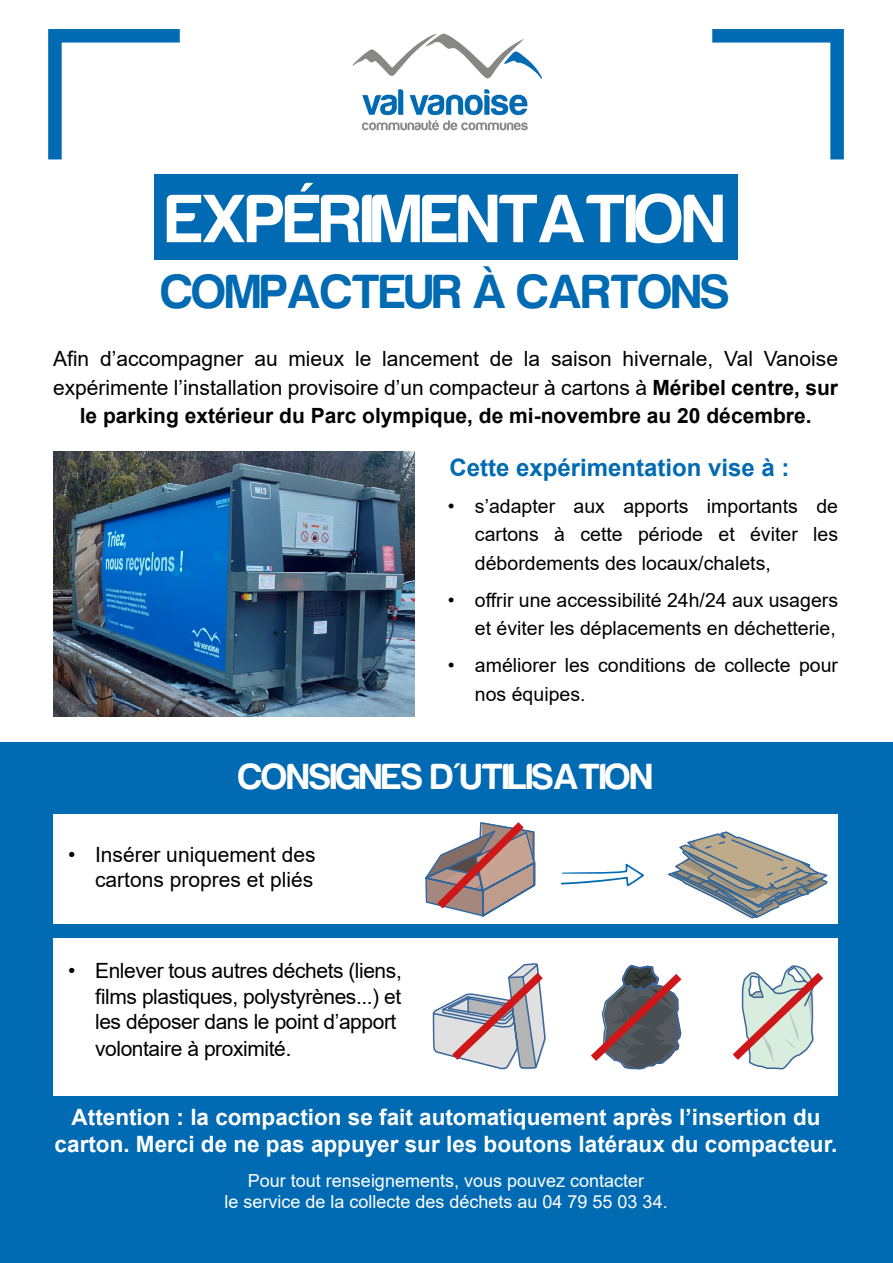
<style>
.page{position:relative;width:893px;height:1263px;background:#fff}
.page>*{position:absolute;margin:0;border:0;box-sizing:border-box;transform-origin:0 0}
.t1{font:70.5px "Harabara";color:#fff}
.t2{font:49.5px "Harabara";color:#006ab3}
.t3{font:37.5px "Harabara";color:#fff}
.t4{font:700 24px "Arial";color:#006ab3}
.t5{font:700 22.5px/27px "Arial";color:#fff;text-align:center}
.t6{font:21px/28.5px "Arial";color:#000;text-align:center}
.t7{font:21px/25.8px "Arial";letter-spacing:-.02em;color:#000}
.t8{font:19.5px/28.5px "Arial";color:#000;text-align:justify}
.t9{font:18px/21.6px "Arial";color:#fff;text-align:center}
.s1{font-weight:700}
.s2{font-size:22.5px}
</style>
<div class="page">
<div style="left:0;top:742px;width:893px;height:521px;background:#006ab3"></div>
<img style="left:54px;top:451px;width:361px;height:265px">
<div style="left:53px;top:815px;width:785px;height:109px;background:#fff"></div>
<div style="left:155px;top:174px;width:583px;height:85px;background:#006ab3"></div>
<svg style="left:712px;top:29px;width:132px;height:131px"></svg>
<svg style="left:48px;top:29px;width:132px;height:131px"></svg>
<img style="left:352px;top:33px;width:191px;height:98px">
<svg style="left:561px;top:863px;width:83px;height:23px"></svg>
<svg style="left:668px;top:831px;width:160px;height:88px"></svg>
<svg style="left:421px;top:814px;width:115px;height:103px"></svg>
<div style="left:53px;top:939px;width:785px;height:157px;background:#fff"></div>
<svg style="left:432px;top:963px;width:114px;height:107px"></svg>
<svg style="left:591px;top:965px;width:91px;height:105px"></svg>
<svg style="left:732px;top:965px;width:92px;height:105px"></svg>
<h1 class="t1" style="left:167px;top:182px;width:559px">EXPÉRIMENTATION</h1>
<h2 class="t2" style="left:162px;top:266px;width:569px">COMPACTEUR À CARTONS</h2>
<p class="t6" style="left:53px;top:344px;width:786px">Afin d’accompagner au mieux le lancement de la saison hivernale, Val Vanoise expérimente l’installation provisoire d’un compacteur à cartons à <span class="s1">Méribel centre, sur le parking extérieur du Parc olympique, de mi-novembre au 20 décembre.</span></p>
<p class="t4" style="left:449px;top:450px;width:342px">Cette expérimentation vise à :</p>
<p class="t8" style="left:475px;top:491px;width:365px;text-indent:-27px">• s’adapter aux apports importants de cartons à cette période et éviter les débordements des locaux/chalets,</p>
<p class="t8" style="left:448px;top:585px;width:392px;text-align:right">• offrir une accessibilité 24h/24 aux usagers et éviter les déplacements en déchetterie,</p>
<p class="t8" style="left:475px;top:651px;width:365px;text-indent:-27px">• améliorer les conditions de collecte pour nos équipes.</p>
<h3 class="t3" style="left:239px;top:757px;width:415px">CONSIGNES D'UTILISATION</h3>
<p class="t6" style="left:68px;top:841px;width:249px;line-height:25.2px;text-align:right">• Insérer uniquement des cartons propres et pliés</p>
<p class="t7" style="left:95px;top:958px;width:308px;text-indent:-27px">• Enlever tous autres déchets (liens, films plastiques, polystyrènes...) et les déposer dans le point d’apport volontaire à proximité<span class="s2">.</span></p>
<p class="t5" style="left:55px;top:1104px;width:784px">Attention : la compaction se fait automatiquement après l’insertion du carton. Merci de ne pas appuyer sur les boutons latéraux du compacteur.</p>
<p class="t9" style="left:224px;top:1169px;width:445px">Pour tout renseignements, vous pouvez contacter<br>le service de la collecte des déchets au 04 79 55 03 34.</p>
</div>
